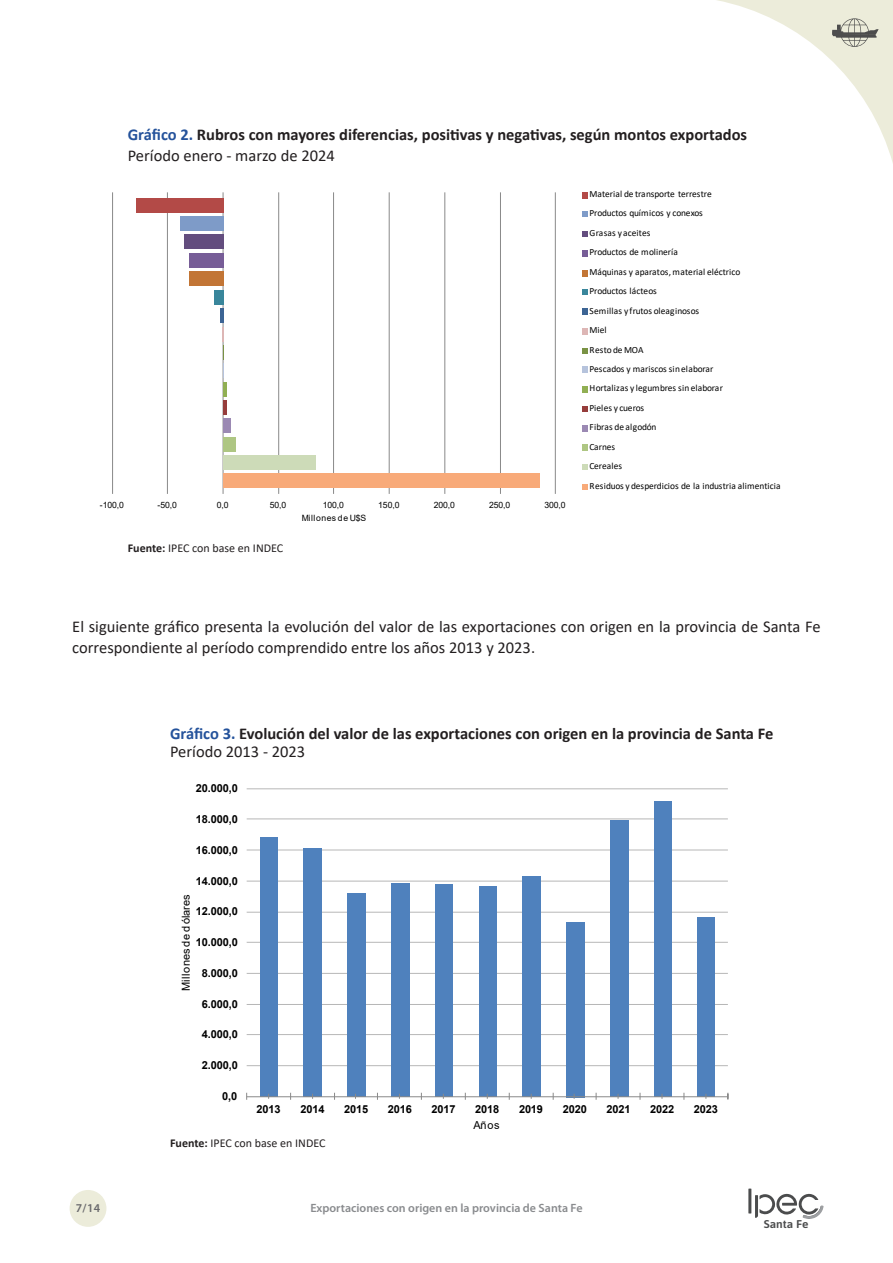
<style>
.page{position:relative;width:893px;height:1263px;background:#fff}
.page>*{position:absolute;margin:0;border:0;box-sizing:border-box;transform-origin:0 0}
.Cuadros{font:700 16.5px "Calibri";color:#231f20}
.Texto{font:16.5px/21px "Calibri";color:#231f20}
.Cuadros-2{font:16.5px "Calibri";color:#231f20}
.t1{font:600 12px "Myriad Pro";color:#898b8e}
.Cuadros-3{font:12px "Calibri";color:#231f20}
.Texto-2{font:12px "Calibri";color:#231f20}
.t2{font:600 12px "Myriad Pro";color:#69696c}
.t3{font:600 11.25px "Asap";color:#4b4c4d;scale:1.06 1}
.t4{font:700 11.1px "Arial";letter-spacing:-.01em;color:#000}
.t5{font:11.1px "Arial";color:#000}
.t6{font:10.95px "Arial";letter-spacing:-.01em;color:#000}
.t7{font:9.45px/19.5px "Calibri";color:#000}
.t8{font:8.7px "Arial";letter-spacing:-.01em;color:#000}
.t9{font:8.7px "Arial";letter-spacing:.05em;color:#000}
.s1{color:#24529b}
.s2{font-weight:700}
</style>
<div class="page">
<div style="left:70px;top:1190px;width:36px;height:37px;background:#ececda;border-radius:50%"></div>
<hr style="left:748px;top:1188px;width:3px;height:25px;background:#4b4c4d">
<svg style="left:755px;top:1193px;width:69px;height:26px"></svg>
<svg style="left:717px;top:0;width:176px;height:163px"></svg>
<hr style="left:112px;top:192px;width:1px;height:302px;background:#898989">
<hr style="left:167px;top:192px;width:1px;height:302px;background:#898989">
<hr style="left:223px;top:192px;width:1px;height:302px;background:#898989">
<hr style="left:278px;top:192px;width:1px;height:302px;background:#898989">
<hr style="left:333px;top:192px;width:1px;height:302px;background:#898989">
<hr style="left:389px;top:192px;width:1px;height:302px;background:#898989">
<hr style="left:444px;top:192px;width:1px;height:302px;background:#898989">
<hr style="left:500px;top:192px;width:1px;height:302px;background:#898989">
<hr style="left:555px;top:192px;width:1px;height:302px;background:#898989">
<div style="left:223px;top:474px;width:317px;height:14px;background:#f8aa79"></div>
<div style="left:223px;top:455px;width:93px;height:15px;background:#cddbb8"></div>
<div style="left:223px;top:437px;width:13px;height:15px;background:#aec683"></div>
<div style="left:223px;top:419px;width:7px;height:14px;background:#9b89b3"></div>
<hr style="left:223px;top:400px;width:4px;height:15px;background:#963d3b">
<hr style="left:223px;top:382px;width:4px;height:15px;background:#91af53">
<svg style="left:222px;top:327px;width:2px;height:51px"></svg>
<hr style="left:220px;top:308px;width:3px;height:15px;background:#3c6494">
<div style="left:214px;top:290px;width:9px;height:15px;background:#39869b"></div>
<div style="left:189px;top:271px;width:34px;height:15px;background:#c27535"></div>
<div style="left:189px;top:253px;width:34px;height:15px;background:#775d97"></div>
<div style="left:184px;top:234px;width:39px;height:15px;background:#634d7e"></div>
<div style="left:180px;top:216px;width:43px;height:15px;background:#7e9bc8"></div>
<div style="left:136px;top:198px;width:87px;height:15px;background:#b34a47"></div>
<svg style="left:582px;top:192px;width:6px;height:6px"></svg>
<svg style="left:582px;top:212px;width:6px;height:5px"></svg>
<svg style="left:582px;top:231px;width:6px;height:6px"></svg>
<svg style="left:582px;top:250px;width:6px;height:6px"></svg>
<svg style="left:582px;top:270px;width:6px;height:6px"></svg>
<svg style="left:582px;top:290px;width:6px;height:5px"></svg>
<div style="left:582px;top:308px;width:6px;height:7px;background:#3c6494"></div>
<svg style="left:582px;top:328px;width:6px;height:6px"></svg>
<svg style="left:582px;top:348px;width:6px;height:5px"></svg>
<svg style="left:582px;top:367px;width:6px;height:6px"></svg>
<div style="left:582px;top:386px;width:6px;height:7px;background:#91af53"></div>
<svg style="left:582px;top:406px;width:6px;height:6px"></svg>
<svg style="left:582px;top:425px;width:6px;height:6px"></svg>
<svg style="left:582px;top:445px;width:6px;height:6px"></svg>
<svg style="left:582px;top:464px;width:6px;height:6px"></svg>
<svg style="left:582px;top:484px;width:6px;height:6px"></svg>
<hr style="left:247px;top:1065px;width:481px;height:1px;background:#b7b7b7">
<hr style="left:247px;top:1034px;width:481px;height:1px;background:#b7b7b7">
<hr style="left:247px;top:1004px;width:481px;height:1px;background:#b7b7b7">
<hr style="left:247px;top:973px;width:481px;height:1px;background:#b7b7b7">
<hr style="left:247px;top:942px;width:481px;height:1px;background:#b7b7b7">
<hr style="left:247px;top:912px;width:481px;height:1px;background:#b7b7b7">
<hr style="left:247px;top:880px;width:481px;height:1px;background:#b7b7b7">
<hr style="left:247px;top:849px;width:481px;height:1px;background:#b7b7b7">
<hr style="left:247px;top:818px;width:481px;height:1px;background:#b7b7b7">
<hr style="left:247px;top:788px;width:481px;height:1px;background:#b7b7b7">
<div style="left:260px;top:837px;width:18px;height:260px;background:#4f81bd"></div>
<div style="left:303px;top:848px;width:19px;height:249px;background:#4f81bd"></div>
<div style="left:347px;top:894px;width:19px;height:203px;background:#4f81bd"></div>
<div style="left:391px;top:884px;width:19px;height:213px;background:#4f81bd"></div>
<div style="left:435px;top:885px;width:18px;height:212px;background:#4f81bd"></div>
<div style="left:479px;top:887px;width:18px;height:210px;background:#4f81bd"></div>
<div style="left:522px;top:876px;width:19px;height:221px;background:#4f81bd"></div>
<div style="left:566px;top:922px;width:19px;height:175px;background:#4f81bd"></div>
<div style="left:610px;top:820px;width:19px;height:277px;background:#4f81bd"></div>
<div style="left:653px;top:801px;width:18px;height:296px;background:#4f81bd"></div>
<div style="left:697px;top:918px;width:18px;height:179px;background:#4f81bd"></div>
<hr style="left:247px;top:1096px;width:481px;height:1px;background:#898989">
<p class="Cuadros" style="left:128px;top:123px;width:621px"><span class="s1">Gráfico 2.</span> Rubros con mayores diferencias, positivas y negativas, según montos exportados</p>
<p class="Cuadros-2" style="left:128px;top:144px;width:209px">Período enero - marzo de 2024</p>
<p class="t8" style="left:100px;top:499px;width:26px">-100,0</p>
<p class="t8" style="left:157px;top:499px;width:21px">-50,0</p>
<p class="t8" style="left:217px;top:499px;width:13px">0,0</p>
<p class="t8" style="left:270px;top:499px;width:18px">50,0</p>
<p class="t8" style="left:323px;top:499px;width:23px">100,0</p>
<p class="t8" style="left:378px;top:499px;width:23px">150,0</p>
<p class="t8" style="left:434px;top:499px;width:23px">200,0</p>
<p class="t8" style="left:489px;top:499px;width:23px">250,0</p>
<p class="t8" style="left:544px;top:499px;width:23px">300,0</p>
<p class="t9" style="left:302px;top:512px;width:66px">Millones de U$S</p>
<p class="Cuadros-3" style="left:128px;top:540px;width:157px"><span class="s2">Fuente:</span> IPEC con base en INDEC</p>
<p class="t7" style="left:590px;top:184px;width:193px">Material de transporte terrestre<br>Productos químicos y conexos<br>Grasas y aceites<br>Productos de molinería<br>Máquinas y aparatos, material eléctrico<br>Productos lácteos<br>Semillas y frutos oleaginosos<br>Miel<br>Resto de MOA<br>Pescados y mariscos sin elaborar<br>Hortalizas ylegumbres sin elaborar<br>Pieles y cueros<br>Fibras de algodón<br>Carnes<br>Cereales<br>Residuos ydesperdicios de la industria alimenticia</p>
<p class="Texto" style="left:72px;top:616px;width:750px">El siguiente gráfico presenta la evolución del valor de las exportaciones con origen en la provincia de Santa Fe correspondiente al período comprendido entre los años 2013 y 2023.</p>
<p class="Cuadros" style="left:170px;top:721px;width:605px"><span class="s1">Gráfico 3.</span> Evolución del valor de las exportaciones con origen en la provincia de Santa Fe</p>
<p class="Cuadros-2" style="left:170px;top:740px;width:137px">Período 2013 - 2023</p>
<p class="t4" style="left:196px;top:780px;width:44px">20.000,0</p>
<p class="t4" style="left:196px;top:811px;width:44px">18.000,0</p>
<p class="t4" style="left:196px;top:842px;width:44px">16.000,0</p>
<p class="t4" style="left:196px;top:873px;width:44px">14.000,0</p>
<p class="t6" style="left:178px;top:991px;width:97px;rotate:-90deg">Millones de dólares</p>
<p class="t4" style="left:196px;top:903px;width:44px">12.000,0</p>
<p class="t4" style="left:196px;top:934px;width:44px">10.000,0</p>
<p class="t4" style="left:202px;top:965px;width:38px">8.000,0</p>
<p class="t4" style="left:202px;top:996px;width:38px">6.000,0</p>
<p class="t4" style="left:202px;top:1027px;width:38px">4.000,0</p>
<p class="t4" style="left:202px;top:1057px;width:38px">2.000,0</p>
<p class="t4" style="left:222px;top:1088px;width:17px">0,0</p>
<p class="t4" style="left:257px;top:1101px;width:26px">2013</p>
<p class="t4" style="left:300px;top:1101px;width:26px">2014</p>
<p class="t4" style="left:344px;top:1101px;width:26px">2015</p>
<p class="t4" style="left:388px;top:1101px;width:26px">2016</p>
<p class="t4" style="left:432px;top:1101px;width:26px">2017</p>
<p class="t4" style="left:475px;top:1101px;width:26px">2018</p>
<p class="t4" style="left:519px;top:1101px;width:26px">2019</p>
<p class="t4" style="left:563px;top:1101px;width:26px">2020</p>
<p class="t4" style="left:606px;top:1101px;width:26px">2021</p>
<p class="t4" style="left:650px;top:1101px;width:26px">2022</p>
<p class="t4" style="left:694px;top:1101px;width:26px">2023</p>
<p class="t5" style="left:473px;top:1118px;width:28px">Años</p>
<p class="t2" style="left:76px;top:1200px;width:26px">7/14</p>
<p class="Texto-2" style="left:170px;top:1135px;width:157px"><span class="s2">Fuente:</span> IPEC con base en INDEC</p>
<p class="t1" style="left:310px;top:1200px;width:274px">Exportaciones con origen en la provincia de Santa Fe</p>
<p class="t3" style="left:764px;top:1216px;width:44px">Santa Fe</p>
</div>
